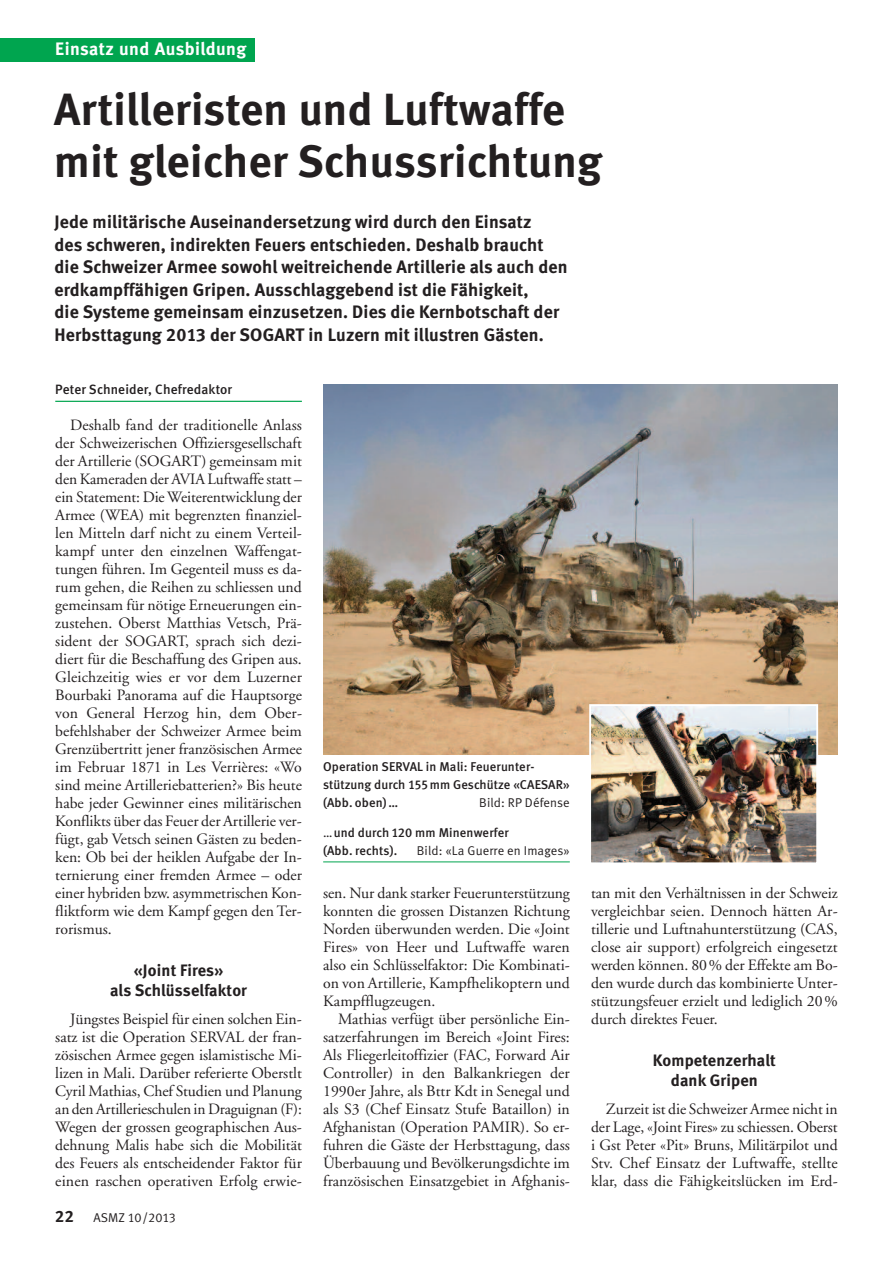
<style>
.page{position:relative;width:893px;height:1263px;background:#fff}
.page>*{position:absolute;margin:0;border:0;box-sizing:border-box;transform-origin:0 0}
.t1{font:45px/52.5px "Meta Bold LF";letter-spacing:.01em;color:#231f20}
.t2{font:18px/22.5px "Meta Bold LF";letter-spacing:.01em;color:#231f20}
.t3{font:18px "Meta Bold LF";letter-spacing:.025em;color:#fff}
.t4{font:16.5px/19.5px "Meta Bold LF";letter-spacing:.01em;color:#231f20;text-align:center}
.t5{font:15.75px/18px "Adobe Garamond";color:#231f20;text-align:justify}
.t6{font:13.5px "Meta Medium LF";letter-spacing:.01em;color:#231f20}
.t7{font:12.75px/18px "Meta Medium LF";letter-spacing:.005em;color:#231f20}
.t8{font:12.75px "Meta Normal LF";letter-spacing:.01em;color:#231f20}
.s1{font-family:"Meta Normal LF"}
</style>
<div class="page">
<div style="left:0;top:38px;width:255px;height:24px;background:#00a54f"></div>
<hr style="left:55px;top:401px;width:247px;height:1px;background:#00a54f">
<img style="left:323px;top:385px;width:515px;height:369px">
<img style="left:592px;top:707px;width:223px;height:154px">
<div style="left:589px;top:704px;width:229px;height:160px;border:2px solid #fff"></div>
<hr style="left:323px;top:861px;width:247px;height:1px;background:#00a54f">
<p class="t3" style="left:55px;top:42px;width:193px">Einsatz und Ausbildung</p>
<h1 class="t1" style="left:54px;top:87px;width:549px">Artilleristen und Luftwaffe mit gleicher Schussrichtung</h1>
<p class="t2" style="left:55px;top:213px;width:515px">Jede militärische Auseinandersetzung wird durch den Einsatz<br>des schweren, indirekten Feuers entschieden. Deshalb braucht die Schweizer Armee sowohl weitreichende Artillerie als auch den erdkampffähigen Gripen. Ausschlaggebend ist die Fähigkeit,<br>die Systeme gemeinsam einzusetzen. Dies die Kernbotschaft der Herbsttagung 2013 der SOGART in Luzern mit illustren Gästen.</p>
<p class="t6" style="left:55px;top:385px;width:178px">Peter Schneider, Chefredaktor</p>
<p class="t5" style="left:55px;top:418px;width:248px;text-indent:15px">Deshalb fand der traditionelle Anlass der Schweizerischen Offiziersgesellschaft der Artillerie (SOGART) gemeinsam mit den Kameraden der AVIA Luftwaffe statt – ein Statement: Die Weiterentwicklung der Armee (WEA) mit begrenzten finanziel&shy;len Mitteln darf nicht zu einem Verteil&shy;kampf unter den einzelnen Waffengat&shy;tungen führen. Im Gegenteil muss es da&shy;rum gehen, die Reihen zu schliessen und gemeinsam für nötige Erneuerungen ein&shy;zustehen. Oberst Matthias Vetsch, Prä&shy;sident der SOGART, sprach sich dezi&shy;diert für die Beschaffung des Gripen aus.<br>Gleichzeitig wies er vor dem Luzerner Bourbaki Panorama auf die Hauptsorge von General Herzog hin, dem Ober&shy;befehlshaber der Schweizer Armee beim Grenzübertritt jener französischen Armee im Februar 1871 in Les Verrières: «Wo sind meine Artilleriebatterien?» Bis heute habe jeder Gewinner eines militärischen Konflikts über das Feuer der Artillerie ver&shy;fügt, gab Vetsch seinen Gästen zu beden&shy;ken: Ob bei der heiklen Aufgabe der In&shy;ternierung einer fremden Armee – oder einer hybriden bzw. asymmetrischen Kon&shy;fliktform wie dem Kampf gegen den Ter&shy;rorismus.</p>
<p class="t4" style="left:110px;top:962px;width:138px">«Joint Fires»<br>als Schlüsselfaktor</p>
<p class="t5" style="left:55px;top:1012px;width:248px;text-indent:15px">Jüngstes Beispiel für einen solchen Ein&shy;satz ist die Operation SERVAL der fran&shy;zösischen Armee gegen islamistische Mi&shy;lizen in Mali. Darüber referierte Oberstlt Cyril Mathias, Chef Studien und Planung an den Artillerieschulen in Draguignan (F):<br>Wegen der grossen geographischen Aus&shy;dehnung Malis habe sich die Mobilität des Feuers als entscheidender Faktor für einen raschen operativen Erfolg erwie-</p>
<p class="t4" style="left:55px;top:1208px;width:20px">22</p>
<p class="t8" style="left:94px;top:1213px;width:84px">ASMZ 10/2013</p>
<p class="t7" style="left:323px;top:759px;width:248px">Operation SERVAL in Mali: Feuerunter&shy;stützung durch 155mm Geschütze «CAESAR» (Abb. oben)…</p>
<p class="t8" style="left:479px;top:798px;width:92px">Bild: RP Défense</p>
<p class="t7" style="left:323px;top:825px;width:187px"><span class="s1">…</span>und durch 120 mm Minenwerfer (Abb. rechts).</p>
<p class="t8" style="left:417px;top:846px;width:154px">Bild: «La Guerre en Images»</p>
<p class="t5" style="left:323px;top:886px;width:248px">sen. Nur dank starker Feuerunterstützung konnten die grossen Distanzen Richtung Norden überwunden werden. Die «Joint Fires» von Heer und Luftwaffe waren also ein Schlüsselfaktor: Die Kombinati&shy;on von Artillerie, Kampfhelikoptern und Kampfflugzeugen.</p>
<p class="t5" style="left:323px;top:1012px;width:248px;text-indent:15px">Mathias verfügt über persönliche Ein&shy;satzerfahrungen im Bereich «Joint Fires:<br>Als Fliegerleitoffizier (FAC, Forward Air Controller) in den Balkankriegen der 1990er Jahre, als Bttr Kdt in Senegal und als S3 (Chef Einsatz Stufe Bataillon) in Afghanistan (Operation PAMIR). So er&shy;fuhren die Gäste der Herbsttagung, dass Überbauung und Bevölkerungsdichte im französischen Einsatzgebiet in Afghanis-</p>
<p class="t5" style="left:591px;top:886px;width:248px">tan mit den Verhältnissen in der Schweiz vergleichbar seien. Dennoch hätten Ar&shy;tillerie und Luftnahunterstützung (CAS, close air support) erfolgreich eingesetzt werden können. 80% der Effekte am Bo&shy;den wurde durch das kombinierte Unter&shy;stützungsfeuer erzielt und lediglich 20% durch direktes Feuer.</p>
<p class="t4" style="left:653px;top:1052px;width:124px">Kompetenzerhalt dank Gripen</p>
<p class="t5" style="left:591px;top:1102px;width:248px;text-indent:15px">Zurzeit ist die Schweizer Armee nicht in der Lage, «Joint Fires» zu schiessen. Oberst i Gst Peter «Pit» Bruns, Militärpilot und Stv. Chef Einsatz der Luftwaffe, stellte klar, dass die Fähigkeitslücken im Erd-</p>
</div>
